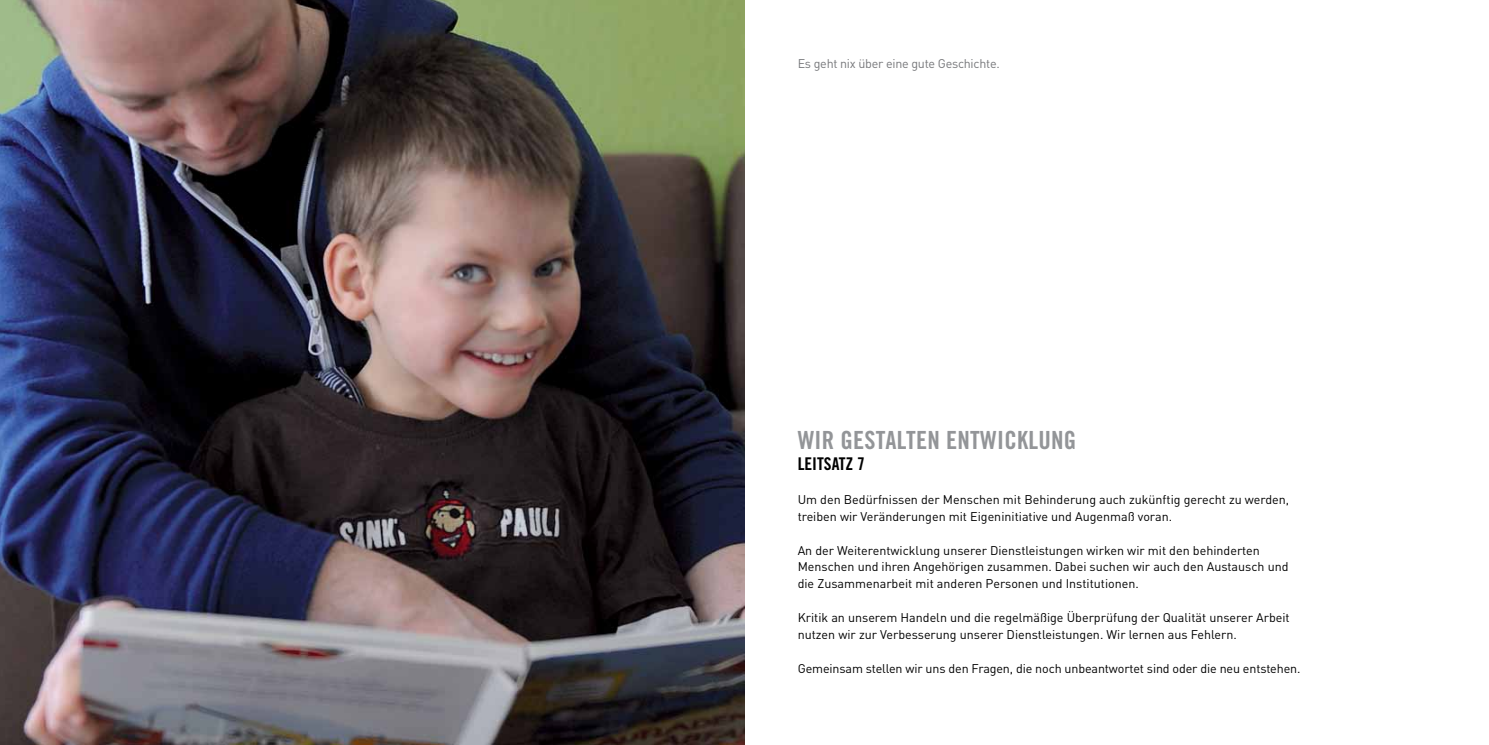
<style>
.page{position:relative;width:1489px;height:745px;background:#fff}
.page>*{position:absolute;margin:0;border:0;box-sizing:border-box;transform-origin:0 0}
.t1{font:25px "Trade Gothic Bold Cond Twenty";letter-spacing:.01em;color:#939598}
.t2{font:17.5px "Trade Gothic Bold Cond Twenty";color:#000}
.t3{font:12.5px/16.9px "DIN";color:#000}
.t4{font:12.5px "DIN";letter-spacing:-.02em;color:#77787b}
</style>
<div class="page">
<img style="left:0;top:0;width:744px;height:744px">
<p class="t4" style="left:797px;top:56px;width:203px">Es geht nix über eine gute Geschichte.</p>
<h1 class="t1" style="left:797px;top:425px;width:280px">WIR GESTALTEN ENTWICKLUNG</h1>
<h2 class="t2" style="left:797px;top:453px;width:69px">LEITSATZ 7</h2>
<p class="t3" style="left:797px;top:490px;width:493px">Um den Bedürfnissen der Menschen mit Behinderung auch zukünftig gerecht zu werden, treiben wir Veränderungen mit Eigeninitiative und Augenmaß voran.</p>
<p class="t3" style="left:797px;top:541px;width:492px">An der Weiterentwicklung unserer Dienstleistungen wirken wir mit den behinderten<br>Menschen und ihren Angehörigen zusammen. Dabei suchen wir auch den Austausch und die Zusammenarbeit mit anderen Personen und Institutionen.</p>
<p class="t3" style="left:797px;top:608px;width:493px">Kritik an unserem Handeln und die regelmäßige Überprüfung der Qualität unserer Arbeit nutzen wir zur Verbesserung unserer Dienstleistungen. Wir lernen aus Fehlern.</p>
<p class="t3" style="left:797px;top:659px;width:504px">Gemeinsam stellen wir uns den Fragen, die noch unbeantwortet sind oder die neu entstehen.</p>
</div>
